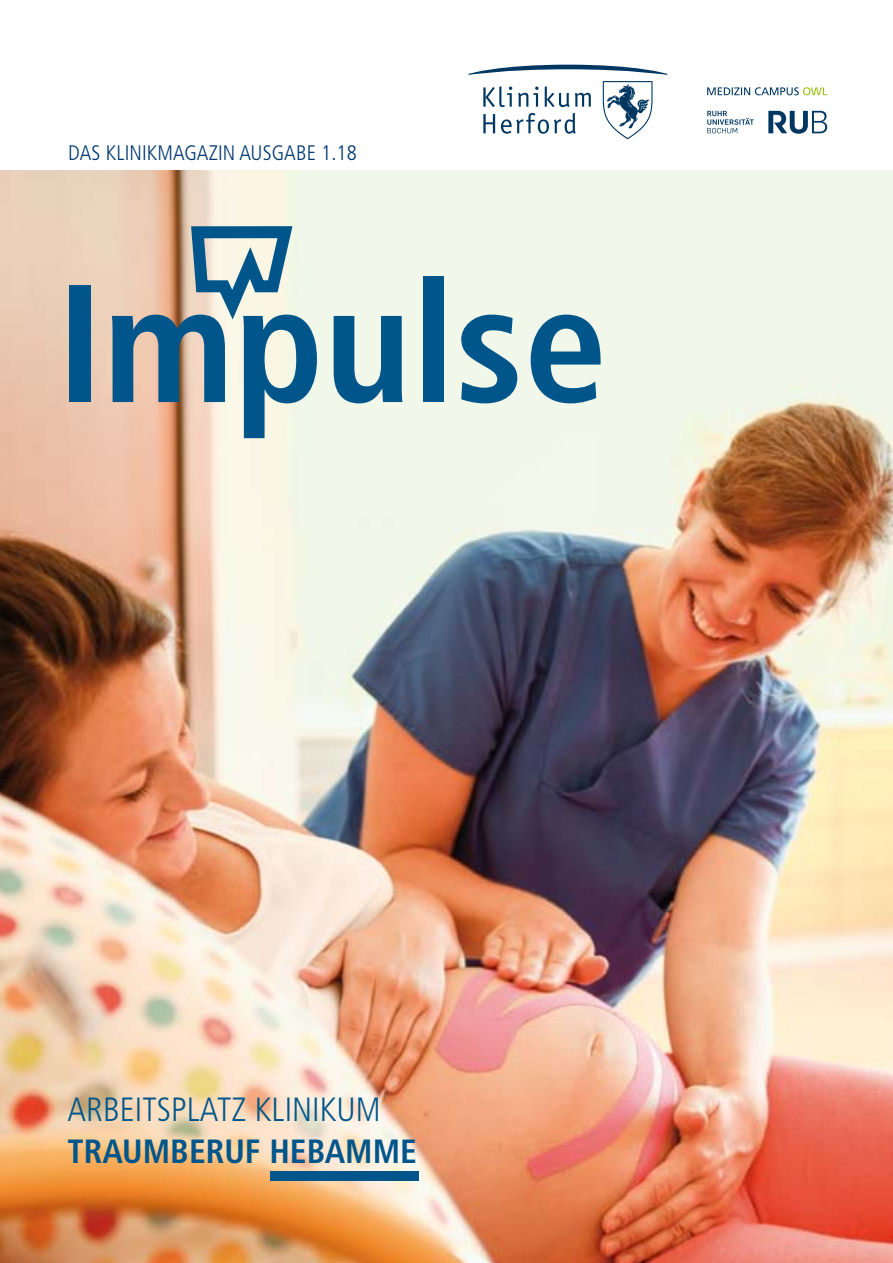
<style>
.page{position:relative;width:893px;height:1263px;background:#fff}
.page>*{position:absolute;margin:0;border:0;box-sizing:border-box;transform-origin:0 0}
.t1{font:700 condensed 167.25px "Frutiger";color:#00568a}
.t2{font:300 condensed 33.6px "Frutiger";color:#00568a}
.t3{font:700 condensed 33.6px "Frutiger";color:#00568a}
.t4{font:300 condensed 21px "Frutiger";letter-spacing:.005em;color:#003871}
</style>
<div class="page">
<img style="left:0;top:170px;width:893px;height:1093px">
<svg style="left:185px;top:219px;width:115px;height:115px;background:#adc1c4"></svg>
<div style="left:270px;top:1171px;width:148px;height:10px;background:#00568a"></div>
<svg style="left:483px;top:86px;width:108px;height:21px"></svg>
<svg style="left:483px;top:113px;width:93px;height:21px"></svg>
<svg style="left:468px;top:65px;width:200px;height:10px"></svg>
<svg style="left:603px;top:81px;width:49px;height:58px"></svg>
<svg style="left:768px;top:111px;width:59px;height:23px"></svg>
<svg style="left:707px;top:111px;width:47px;height:22px"></svg>
<svg style="left:707px;top:87px;width:120px;height:8px"></svg>
<p class="t4" style="left:68px;top:141px;width:290px">DAS KLINIKMAGAZIN AUSGABE 1.18</p>
<h1 class="t1" style="left:57px;top:245px;width:552px">IMPULSE</h1>
<h2 class="t2" style="left:68px;top:1090px;width:309px">ARBEITSPLATZ KLINIKUM</h2>
<h2 class="t3" style="left:68px;top:1131px;width:351px">TRAUMBERUF HEBAMME</h2>
</div>
